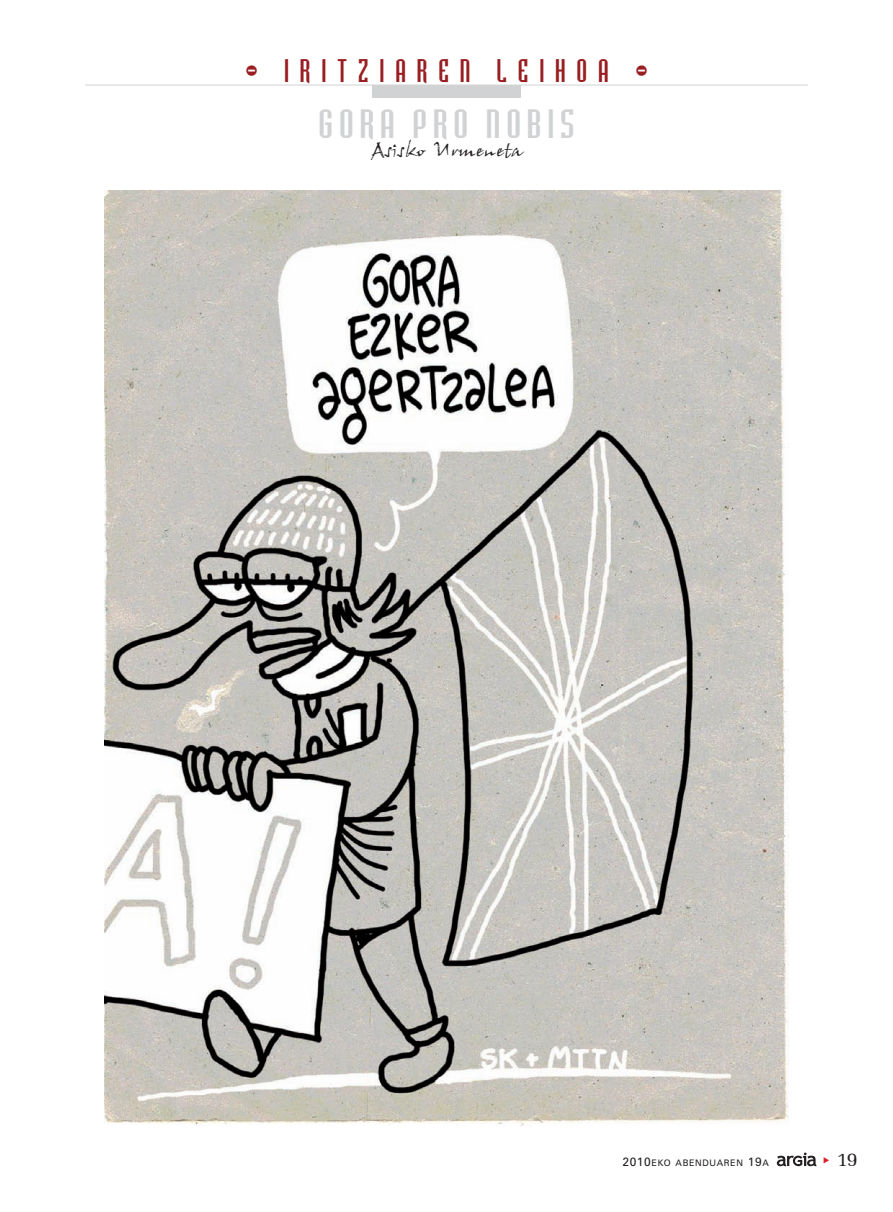
<style>
.page{position:relative;width:893px;height:1212px;background:#fff}
.page>*{position:absolute;margin:0;border:0;box-sizing:border-box;transform-origin:0 0}
.t1{font:37.5px "Bodiac";letter-spacing:.145em;color:#d1d2d4;scale:1.1 1}
.t2{font:30px "Bodiac";letter-spacing:.365em;color:#981e21}
.t3{font:19.5px "John Handy LET Plain 10";color:#231f20;scale:1.05 1}
.t4{font:19.5px "Memoir";color:#231f20}
.t5{font:9px "Zurich BT";letter-spacing:.075em;color:#231f20}
.s1{font-size:12px}
</style>
<div class="page">
<svg style="left:777px;top:1152px;width:39px;height:14px"></svg>
<hr style="left:85px;top:85px;width:723px;height:1px;background:#d1d2d4">
<div style="left:372px;top:85px;width:149px;height:12px;background:#d1d2d4"></div>
<img style="left:104px;top:190px;width:685px;height:935px">
<h2 class="t2" style="left:245px;top:60px;width:405px">- IRITZIAREN LEIHOA -</h2>
<h1 class="t1" style="left:318px;top:109px;width:235px">GORA PRO NOBIS</h1>
<h3 class="t3" style="left:371px;top:142px;width:146px">Asisko-Urmeneta</h3>
<p class="t5" style="left:622px;top:1160px;width:148px"><span class="s1">2010</span>EKO ABENDUAREN <span class="s1">19</span>A</p>
<h3 class="t4" style="left:837px;top:1151px;width:22px">19</h3>
</div>
